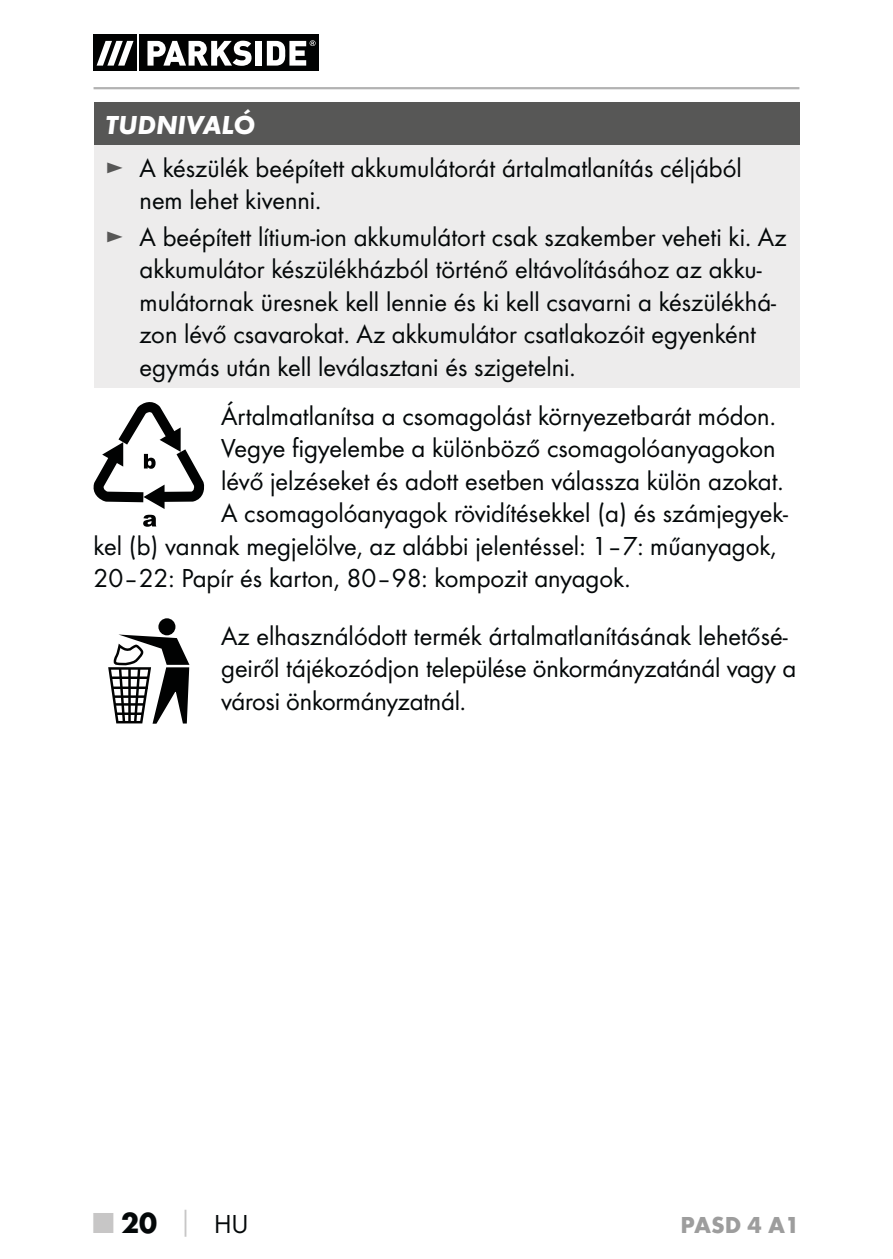
<style>
.page{position:relative;width:893px;height:1259px;background:#fff}
.page>*{position:absolute;margin:0;border:0;box-sizing:border-box;transform-origin:0 0}
.t1{font:700 30px "Futura";color:#040809}
.t2{font:27px/32.4px "Futura Boo";color:#040809}
.t3{font:italic 700 27px "Futura";color:#fff}
.t4{font:700 24px "Futura";color:#9d9d9d}
.s1{color:#575756}
.s2{color:#c7c6c6}
.s3{font-size:27px;color:#c7c6c6}
.s4{font-family:"Futura Boo";font-weight:400;font-size:27px}
</style>
<div class="page">
<hr style="left:94px;top:87px;width:705px;height:2px;background:#b2b2b2">
<svg style="left:94px;top:34px;width:225px;height:37px"></svg>
<div style="left:94px;top:35px;width:43px;height:36px;background:#010202"></div>
<div style="left:140px;top:35px;width:179px;height:36px;background:#010202"></div>
<svg style="left:97px;top:41px;width:37px;height:25px"></svg>
<svg style="left:147px;top:41px;width:105px;height:25px"></svg>
<div style="left:256px;top:41px;width:6px;height:25px;background:#fff"></div>
<svg style="left:267px;top:40px;width:49px;height:26px"></svg>
<div style="left:94px;top:102px;width:705px;height:43px;background:#575756"></div>
<div style="left:94px;top:145px;width:705px;height:242px;background:#edecec"></div>
<svg style="left:143px;top:515px;width:13px;height:12px"></svg>
<svg style="left:94px;top:402px;width:110px;height:107px"></svg>
<div style="left:158px;top:618px;width:17px;height:17px;background:#010202;border-radius:50%"></div>
<svg style="left:108px;top:634px;width:81px;height:90px"></svg>
<p class="t3" style="left:106px;top:116px;width:151px">TUDNIVALÓ</p>
<p class="t2" style="left:140px;top:153px;width:604px;text-indent:-34px"><span class="s1">►</span> A készülék beépített akkumulátorát ártalmatlanítás céljából nem lehet kivenni.</p>
<p class="t2" style="left:140px;top:222px;width:648px;text-indent:-34px"><span class="s1">►</span> A beépített lítium-ion akkumulátort csak szakember veheti ki. Az akkumulátor készülékházból történő eltávolításához az akku&shy;mulátornak üresnek kell lennie és ki kell csavarni a készülékhá&shy;zon lévő csavarokat. Az akkumulátor csatlakozóit egyenként egymás után kell leválasztani és szigetelni.</p>
<p class="t2" style="left:221px;top:401px;width:556px">Ártalmatlanítsa a csomagolást környezetbarát módon.</p>
<p class="t2" style="left:221px;top:434px;width:556px">Vegye figyelembe a különböző csomagolóanyagokon</p>
<p class="t2" style="left:221px;top:466px;width:564px">lévő jelzéseket és adott esetben válassza külön azokat.</p>
<p class="t2" style="left:221px;top:498px;width:568px">A csomagolóanyagok rövidítésekkel (a) és számjegyek-</p>
<p class="t2" style="left:94px;top:531px;width:685px">kel (b) vannak megjelölve, az alábbi jelentéssel: 1–7: műanyagok,</p>
<p class="t2" style="left:94px;top:563px;width:539px">20–22: Papír és karton, 80–98: kompozit anyagok.</p>
<p class="t2" style="left:221px;top:621px;width:577px">Az elhasználódott termék ártalmatlanításának lehetősé&shy;geiről tájékozódjon települése önkormányzatánál vagy a városi önkormányzatnál.</p>
<p class="t1" style="left:94px;top:1211px;width:157px"><span class="s2">■</span> 20 <span class="s3">│</span> <span class="s4">HU</span></p>
<p class="t4" style="left:681px;top:1216px;width:120px">PASD 4 A1</p>
</div>
